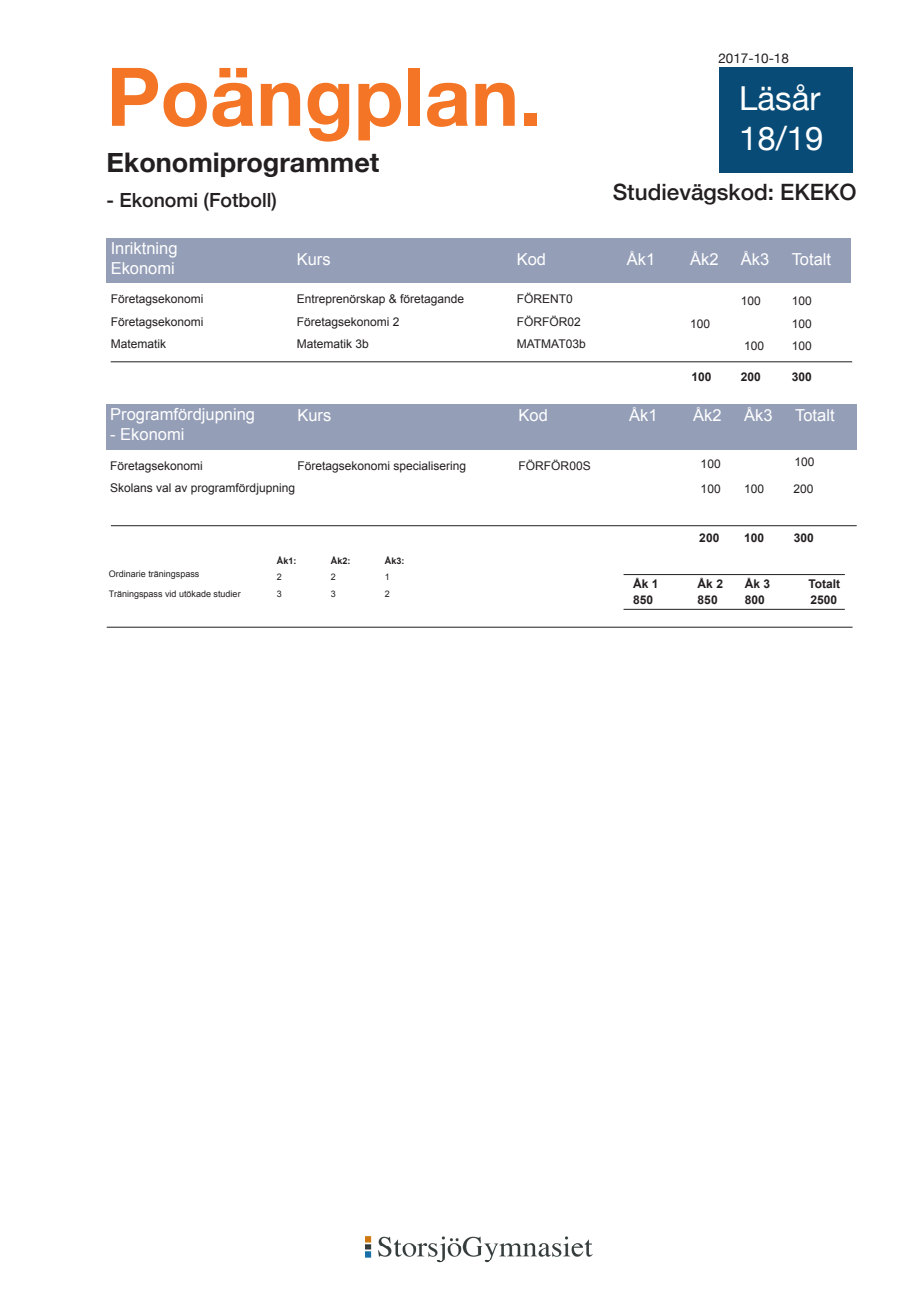
<style>
.page{position:relative;width:919px;height:1289px;background:#fff}
.page>*{position:absolute;margin:0;border:0;box-sizing:border-box;transform-origin:0 0}
.t1{font:700 81px "Helvetica Neue";color:#f47525}
.t2{font:33px "Helvetica Neue";color:#fff}
.t3{font:700 27px "Helvetica Neue";color:#231f20}
.t4{font:500 22.5px "Helvetica Neue";color:#231f20}
.t5{font:500 19.5px "Helvetica Neue";color:#231f20}
.t6{font:16.5px "Arial";color:#fff}
.t7{font:13.5px "Helvetica Neue";color:#231f20}
.t8{font:12px "Arial";color:#231f20}
.t9{font:700 12px "Arial";color:#231f20}
.t10{font:9px "Arial";color:#231f20}
.t11{font:700 9px "Arial";color:#231f20}
</style>
<div class="page">
<img style="left:365px;top:1236px;width:228px;height:27px">
<div style="left:719px;top:67px;width:133px;height:105px;background:#074b76"></div>
<div style="left:106px;top:238px;width:745px;height:45px;background:#949eb7"></div>
<hr style="left:111px;top:361px;width:741px;height:1px;background:#231f20">
<div style="left:106px;top:404px;width:750px;height:46px;background:#949eb7"></div>
<hr style="left:111px;top:525px;width:745px;height:1px;background:#231f20">
<hr style="left:107px;top:627px;width:745px;height:1px;background:#231f20">
<hr style="left:623px;top:574px;width:221px;height:1px;background:#231f20">
<hr style="left:623px;top:609px;width:221px;height:1px;background:#231f20">
<p class="t1" style="left:106px;top:33px;width:436px">Poängplan.</p>
<p class="t3" style="left:106px;top:142px;width:274px">Ekonomiprogrammet</p>
<p class="t7" style="left:718px;top:48px;width:72px">2017-10-18</p>
<p class="t2" style="left:739px;top:74px;width:83px">Läsår</p>
<p class="t2" style="left:739px;top:114px;width:86px">18/19</p>
<p class="t5" style="left:106px;top:184px;width:172px">- Ekonomi (Fotboll)</p>
<p class="t4" style="left:612px;top:174px;width:245px">Studievägskod: EKEKO</p>
<p class="t6" style="left:111px;top:238px;width:68px">Inriktning</p>
<p class="t6" style="left:111px;top:257px;width:66px">Ekonomi</p>
<p class="t8" style="left:111px;top:291px;width:94px">Företagsekonomi</p>
<p class="t8" style="left:111px;top:313px;width:94px">Företagsekonomi</p>
<p class="t8" style="left:111px;top:336px;width:57px">Matematik</p>
<p class="t6" style="left:297px;top:248px;width:35px">Kurs</p>
<p class="t6" style="left:516px;top:248px;width:31px">Kod</p>
<p class="t6" style="left:626px;top:248px;width:30px">Åk1</p>
<p class="t6" style="left:690px;top:248px;width:30px">Åk2</p>
<p class="t6" style="left:740px;top:248px;width:30px">Åk3</p>
<p class="t6" style="left:791px;top:248px;width:41px">Totalt</p>
<p class="t8" style="left:297px;top:291px;width:169px">Entreprenörskap &amp; företagande</p>
<p class="t8" style="left:297px;top:313px;width:104px">Företagsekonomi 2</p>
<p class="t8" style="left:297px;top:336px;width:74px">Matematik 3b</p>
<p class="t8" style="left:516px;top:291px;width:58px">FÖRENT0</p>
<p class="t8" style="left:516px;top:313px;width:66px">FÖRFÖR02</p>
<p class="t8" style="left:516px;top:336px;width:70px">MATMAT03b</p>
<p class="t8" style="left:690px;top:315px;width:22px">100</p>
<p class="t8" style="left:740px;top:293px;width:22px">100</p>
<p class="t8" style="left:744px;top:338px;width:22px">100</p>
<p class="t8" style="left:791px;top:293px;width:22px">100</p>
<p class="t8" style="left:791px;top:315px;width:22px">100</p>
<p class="t8" style="left:791px;top:338px;width:22px">100</p>
<p class="t9" style="left:691px;top:369px;width:22px">100</p>
<p class="t9" style="left:740px;top:368px;width:22px">200</p>
<p class="t9" style="left:791px;top:368px;width:22px">300</p>
<p class="t6" style="left:110px;top:403px;width:146px">Programfördjupning</p>
<p class="t6" style="left:297px;top:405px;width:35px">Kurs</p>
<p class="t6" style="left:518px;top:405px;width:31px">Kod</p>
<p class="t6" style="left:629px;top:405px;width:30px">Åk1</p>
<p class="t6" style="left:693px;top:405px;width:30px">Åk2</p>
<p class="t6" style="left:744px;top:405px;width:30px">Åk3</p>
<p class="t6" style="left:795px;top:405px;width:41px">Totalt</p>
<p class="t6" style="left:110px;top:423px;width:76px">- Ekonomi</p>
<p class="t8" style="left:297px;top:457px;width:170px">Företagsekonomi specialisering</p>
<p class="t8" style="left:518px;top:457px;width:74px">FÖRFÖR00S</p>
<p class="t8" style="left:110px;top:457px;width:94px">Företagsekonomi</p>
<p class="t8" style="left:110px;top:480px;width:186px">Skolans val av programfördjupning</p>
<p class="t10" style="left:109px;top:568px;width:92px">Ordinarie träningspass</p>
<p class="t10" style="left:109px;top:588px;width:133px">Träningspass vid utökade studier</p>
<p class="t11" style="left:277px;top:554px;width:21px">Åk1:</p>
<p class="t11" style="left:331px;top:554px;width:21px">Åk2:</p>
<p class="t11" style="left:385px;top:554px;width:21px">Åk3:</p>
<p class="t10" style="left:277px;top:571px;width:7px">2</p>
<p class="t10" style="left:331px;top:571px;width:7px">2</p>
<p class="t10" style="left:385px;top:571px;width:7px">1</p>
<p class="t10" style="left:277px;top:587px;width:7px">3</p>
<p class="t10" style="left:331px;top:587px;width:7px">3</p>
<p class="t10" style="left:385px;top:587px;width:7px">2</p>
<p class="t9" style="left:633px;top:576px;width:27px">Åk 1</p>
<p class="t9" style="left:633px;top:592px;width:22px">850</p>
<p class="t8" style="left:700px;top:455px;width:22px">100</p>
<p class="t8" style="left:700px;top:481px;width:22px">100</p>
<p class="t8" style="left:794px;top:454px;width:22px">100</p>
<p class="t8" style="left:744px;top:481px;width:22px">100</p>
<p class="t8" style="left:793px;top:481px;width:22px">200</p>
<p class="t9" style="left:699px;top:530px;width:22px">200</p>
<p class="t9" style="left:744px;top:530px;width:22px">100</p>
<p class="t9" style="left:793px;top:530px;width:22px">300</p>
<p class="t9" style="left:697px;top:576px;width:27px">Åk 2</p>
<p class="t9" style="left:697px;top:592px;width:22px">850</p>
<p class="t9" style="left:744px;top:576px;width:27px">Åk 3</p>
<p class="t9" style="left:744px;top:592px;width:22px">800</p>
<p class="t9" style="left:808px;top:576px;width:33px">Totalt</p>
<p class="t9" style="left:810px;top:592px;width:28px">2500</p>
</div>
